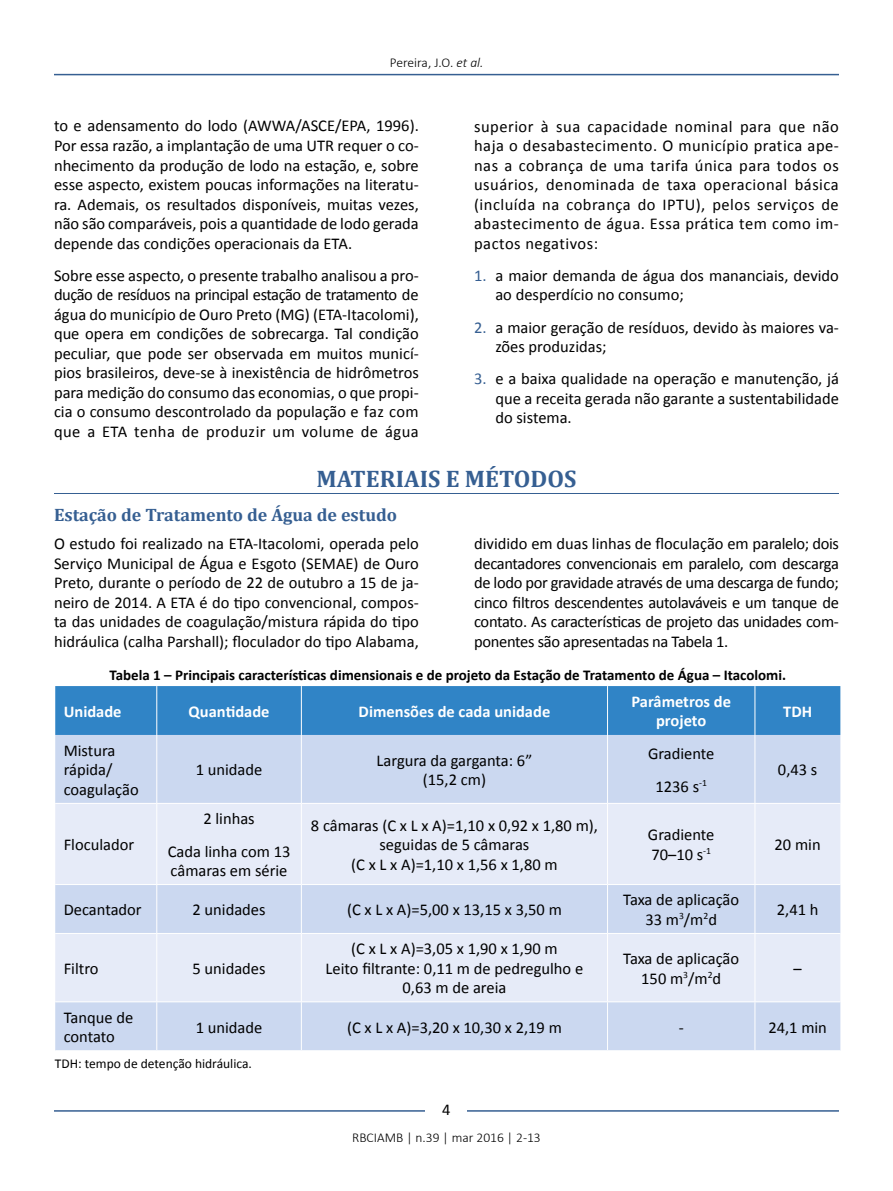
<style>
.page{position:relative;width:893px;height:1191px;background:#fff}
.page>*{position:absolute;margin:0;border:0;box-sizing:border-box;transform-origin:0 0}
.t1{font:700 24px "Cambria";color:#365f92}
.t2{font:700 18px "Cambria";color:#365f92}
.t3{font:16.5px/19.5px "Calibri";color:#000;text-align:center}
.t4{font:700 16.5px/19.5px "Calibri";color:#fff;text-align:center}
.t5{font:700 15px "Calibri";color:#000}
.t6{font:300 13.5px "Calibri";color:#000}
.t7{font:13.5px "Calibri";color:#000}
.s1{font-style:italic}
.s2{color:#365f92}
</style>
<div class="page">
<hr style="left:54px;top:1110px;width:785px;height:1px;background:#365f92">
<div style="left:426px;top:1096px;width:41px;height:26px;background:#fff"></div>
<hr style="left:54px;top:74px;width:785px;height:1px;background:#365f92">
<hr style="left:54px;top:493px;width:785px;height:1px;background:#365f92">
<div style="left:55px;top:686px;width:785px;height:49px;background:#3084c6"></div>
<div style="left:55px;top:735px;width:785px;height:315px;background:#cbd8f0"></div>
<svg style="left:55px;top:804px;width:785px;height:197px;background:#dfe6f6"></svg>
<hr style="left:156px;top:686px;width:1px;height:49px;background:#fff">
<hr style="left:301px;top:686px;width:1px;height:49px;background:#fff">
<hr style="left:607px;top:686px;width:1px;height:49px;background:#fff">
<hr style="left:755px;top:686px;width:1px;height:49px;background:#fff">
<hr style="left:156px;top:735px;width:1px;height:68px;background:#fff">
<hr style="left:301px;top:735px;width:1px;height:68px;background:#fff">
<hr style="left:607px;top:735px;width:1px;height:68px;background:#fff">
<hr style="left:755px;top:735px;width:1px;height:68px;background:#fff">
<hr style="left:55px;top:803px;width:102px;height:1px;background:#fff">
<hr style="left:157px;top:803px;width:144px;height:1px;background:#fff">
<hr style="left:156px;top:803px;width:1px;height:81px;background:#fff">
<hr style="left:301px;top:803px;width:306px;height:1px;background:#fff">
<hr style="left:301px;top:803px;width:1px;height:81px;background:#fff">
<hr style="left:607px;top:803px;width:148px;height:1px;background:#fff">
<hr style="left:607px;top:803px;width:1px;height:81px;background:#fff">
<hr style="left:755px;top:803px;width:85px;height:1px;background:#fff">
<hr style="left:755px;top:803px;width:1px;height:81px;background:#fff">
<hr style="left:55px;top:884px;width:102px;height:1px;background:#fff">
<hr style="left:157px;top:884px;width:144px;height:1px;background:#fff">
<hr style="left:156px;top:885px;width:1px;height:48px;background:#fff">
<hr style="left:301px;top:884px;width:306px;height:1px;background:#fff">
<hr style="left:301px;top:885px;width:1px;height:48px;background:#fff">
<hr style="left:607px;top:884px;width:148px;height:1px;background:#fff">
<hr style="left:607px;top:885px;width:1px;height:48px;background:#fff">
<hr style="left:755px;top:884px;width:85px;height:1px;background:#fff">
<hr style="left:755px;top:885px;width:1px;height:48px;background:#fff">
<hr style="left:55px;top:933px;width:102px;height:1px;background:#fff">
<hr style="left:157px;top:933px;width:144px;height:1px;background:#fff">
<hr style="left:156px;top:933px;width:1px;height:68px;background:#fff">
<hr style="left:301px;top:933px;width:306px;height:1px;background:#fff">
<hr style="left:301px;top:933px;width:1px;height:68px;background:#fff">
<hr style="left:607px;top:933px;width:148px;height:1px;background:#fff">
<hr style="left:607px;top:933px;width:1px;height:68px;background:#fff">
<hr style="left:755px;top:933px;width:85px;height:1px;background:#fff">
<hr style="left:755px;top:933px;width:1px;height:68px;background:#fff">
<hr style="left:55px;top:1001px;width:102px;height:1px;background:#fff">
<hr style="left:157px;top:1001px;width:144px;height:1px;background:#fff">
<hr style="left:156px;top:1002px;width:1px;height:48px;background:#fff">
<hr style="left:301px;top:1001px;width:306px;height:1px;background:#fff">
<hr style="left:301px;top:1002px;width:1px;height:48px;background:#fff">
<hr style="left:607px;top:1001px;width:148px;height:1px;background:#fff">
<hr style="left:607px;top:1002px;width:1px;height:48px;background:#fff">
<hr style="left:755px;top:1001px;width:85px;height:1px;background:#fff">
<hr style="left:755px;top:1002px;width:1px;height:48px;background:#fff">
<p class="t6" style="left:390px;top:54px;width:95px">Pereira, J.O. <span class="s1">et al.</span></p>
<p class="t3" style="left:54px;top:116px;width:366px;text-align:justify">to e adensamento do lodo (AWWA/ASCE/EPA, 1996).<br>Por essa razão, a implantação de uma UTR requer o co&shy;nhecimento da produção de lodo na estação, e, sobre esse aspecto, existem poucas informações na literatu&shy;ra. Ademais, os resultados disponíveis, muitas vezes, não são comparáveis, pois a quantidade de lodo gerada depende das condições operacionais da ETA.</p>
<p class="t3" style="left:54px;top:266px;width:366px;text-align:justify">Sobre esse aspecto, o presente trabalho analisou a pro&shy;dução de resíduos na principal estação de tratamento de água do município de Ouro Preto (MG) (ETA-Itacolomi), que opera em condições de sobrecarga. Tal condição peculiar, que pode ser observada em muitos municí&shy;pios brasileiros, deve-se à inexistência de hidrômetros para medição do consumo das economias, o que propi&shy;cia o consumo descontrolado da população e faz com que a ETA tenha de produzir um volume de água</p>
<p class="t3" style="left:474px;top:116px;width:366px;text-align:justify">superior à sua capacidade nominal para que não haja o desabastecimento. O município pratica ape&shy;nas a cobrança de uma tarifa única para todos os usuários, denominada de taxa operacional básica (incluída na cobrança do IPTU), pelos serviços de abastecimento de água. Essa prática tem como im&shy;pactos negativos:</p>
<p class="t3" style="left:495px;top:266px;width:345px;text-align:left;text-indent:-21px"><span class="s2">1.</span> a maior demanda de água dos mananciais, devido ao desperdício no consumo;</p>
<p class="t3" style="left:495px;top:317px;width:345px;text-align:left;text-indent:-21px"><span class="s2">2.</span> a maior geração de resíduos, devido às maiores va&shy;zões produzidas;</p>
<p class="t3" style="left:495px;top:369px;width:345px;text-align:justify;text-indent:-21px"><span class="s2">3.</span> e a baixa qualidade na operação e manutenção, já que a receita gerada não garante a sustentabilidade do sistema.</p>
<h1 class="t1" style="left:317px;top:462px;width:261px">MATERIAIS E MÉTODOS</h1>
<p class="t2" style="left:54px;top:502px;width:345px">Estação de Tratamento de Água de estudo</p>
<p class="t3" style="left:54px;top:534px;width:366px;text-align:justify">O estudo foi realizado na ETA-Itacolomi, operada pelo Serviço Municipal de Água e Esgoto (SEMAE) de Ouro Preto, durante o período de 22 de outubro a 15 de ja&shy;neiro de 2014. A ETA é do tipo convencional, compos&shy;ta das unidades de coagulação/mistura rápida do tipo hidráulica (calha Parshall); floculador do tipo Alabama,</p>
<p class="t3" style="left:474px;top:534px;width:366px;text-align:justify">dividido em duas linhas de floculação em paralelo; dois decantadores convencionais em paralelo, com descarga de lodo por gravidade através de uma descarga de fundo; cinco filtros descendentes autolaváveis e um tanque de contato. As características de projeto das unidades com&shy;ponentes são apresentadas na Tabela 1.</p>
<p class="t5" style="left:109px;top:665px;width:678px">Tabela 1 – Principais características dimensionais e de projeto da Estação de Tratamento de Água – Itacolomi.</p>
<p class="t4" style="left:64px;top:701px;width:59px">Unidade</p>
<p class="t4" style="left:189px;top:701px;width:82px">Quantidade</p>
<p class="t4" style="left:359px;top:701px;width:193px">Dimensões de cada unidade</p>
<p class="t4" style="left:631px;top:691px;width:101px">Parâmetros de projeto</p>
<p class="t4" style="left:783px;top:701px;width:30px">TDH</p>
<p class="t3" style="left:64px;top:740px;width:77px;text-align:left">Mistura rápida/ coagulação</p>
<p class="t3" style="left:196px;top:760px;width:68px">1 unidade</p>
<p class="t3" style="left:377px;top:750px;width:157px">Largura da garganta: 6” (15,2 cm)</p>
<p class="t3" style="left:648px;top:737px;width:68px;line-height:32.2px">Gradiente<br>1236 s<sup>-1</sup></p>
<p class="t3" style="left:778px;top:760px;width:41px">0,43 s</p>
<p class="t3" style="left:64px;top:835px;width:72px">Floculador</p>
<p class="t3" style="left:168px;top:802px;width:124px;line-height:32.2px">2 linhas<br>Cada linha com 13</p>
<p class="t3" style="left:171px;top:861px;width:118px">câmaras em série</p>
<p class="t3" style="left:311px;top:815px;width:289px">8 câmaras (C x L x A)=1,10 x 0,92 x 1,80 m), seguidas de 5 câmaras<br>(C x L x A)=1,10 x 1,56 x 1,80 m</p>
<p class="t3" style="left:648px;top:825px;width:68px;text-align:left">Gradiente<br>70–10 s<sup>-1</sup></p>
<p class="t3" style="left:775px;top:835px;width:48px">20 min</p>
<p class="t3" style="left:64px;top:900px;width:79px">Decantador</p>
<p class="t3" style="left:192px;top:900px;width:75px">2 unidades</p>
<p class="t3" style="left:347px;top:900px;width:216px">(C x L x A)=5,00 x 13,15 x 3,50 m</p>
<p class="t3" style="left:623px;top:890px;width:117px">Taxa de aplicação<br>33 m<sup>3</sup>/m<sup>2</sup>d</p>
<p class="t3" style="left:777px;top:900px;width:43px">2,41 h</p>
<p class="t3" style="left:64px;top:958px;width:36px">Filtro</p>
<p class="t3" style="left:192px;top:958px;width:75px">5 unidades</p>
<p class="t3" style="left:326px;top:939px;width:259px">(C x L x A)=3,05 x 1,90 x 1,90 m<br>Leito filtrante: 0,11 m de pedregulho e<br>0,63 m de areia</p>
<p class="t3" style="left:623px;top:949px;width:117px">Taxa de aplicação<br>150 m<sup>3</sup>/m<sup>2</sup>d</p>
<p class="t3" style="left:793px;top:958px;width:10px">–</p>
<p class="t3" style="left:64px;top:1007px;width:71px;text-align:left">Tanque de contato</p>
<p class="t3" style="left:196px;top:1017px;width:68px">1 unidade</p>
<p class="t3" style="left:347px;top:1017px;width:216px">(C x L x A)=3,20 x 10,30 x 2,19 m</p>
<p class="t3" style="left:679px;top:1017px;width:7px">-</p>
<p class="t3" style="left:768px;top:1017px;width:60px">24,1 min</p>
<p class="t7" style="left:55px;top:1054px;width:199px">TDH: tempo de detenção hidráulica.</p>
<p class="t3" style="left:442px;top:1100px;width:10px">4</p>
<p class="t6" style="left:352px;top:1129px;width:190px">RBCIAMB | n.39 | mar 2016 | 2-13</p>
</div>
